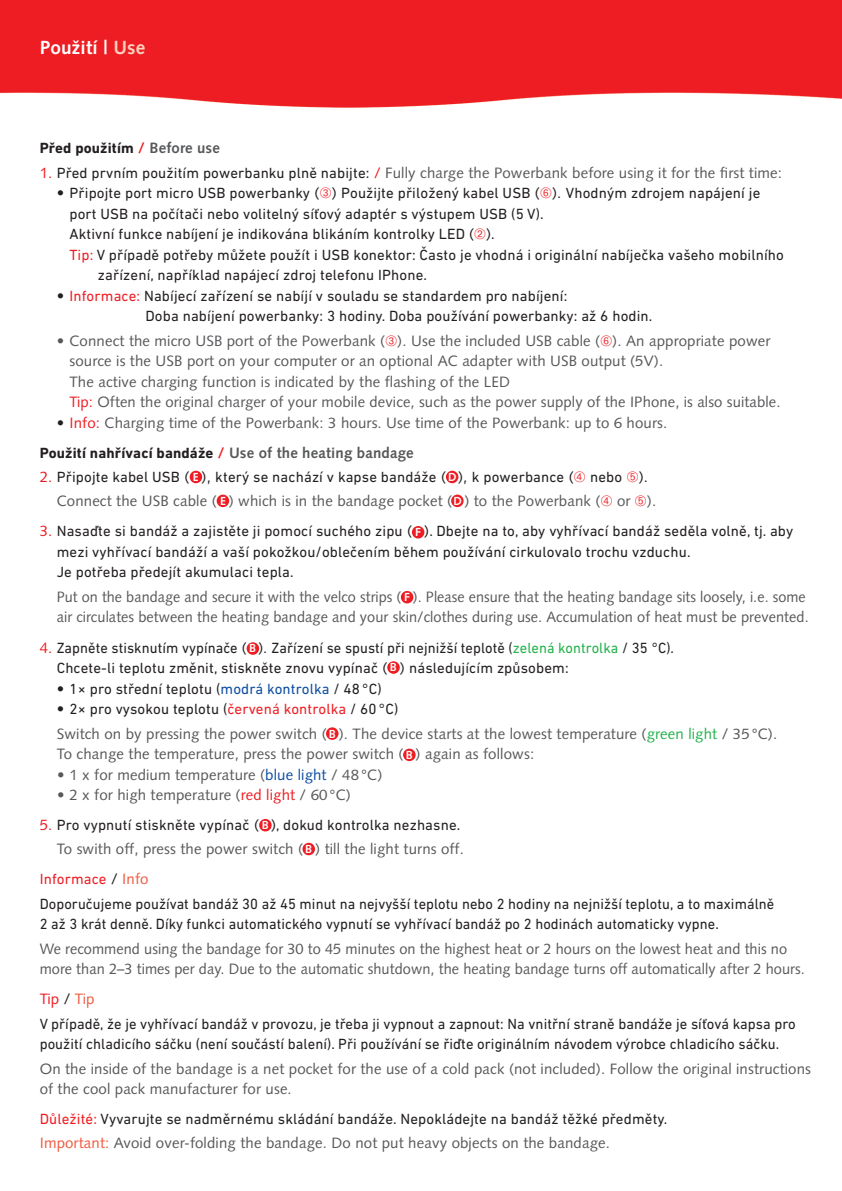
<style>
.page{position:relative;width:842px;height:1191px;background:#fff}
.page>*{position:absolute;margin:0;border:0;box-sizing:border-box;transform-origin:0 0}
.t1{font:700 19px "Syntax LT Std";letter-spacing:.01em;color:#fff}
.t2{font:15px/20.6px "DIN Next LT Pro";letter-spacing:.01em;color:#231f20}
.t3{font:15px/20.4px "Syntax LT Std";letter-spacing:.01em;color:#57585a}
.t4{font:15px/20.4px "Syntax LT Std";letter-spacing:.01em;color:#57585a;scale:.96 1}
.t5{font:700 15px "DIN Next LT Pro";letter-spacing:.01em;color:#231f20}
.t6{font:15px "Syntax LT Std";letter-spacing:-.015em;color:#ee1d23}
.t7{font:700 11.6px "Syntax LT Std";color:#fff}
.s1{color:#fcd2c0}
.s2{font-family:"Syntax LT Std";color:#ee1d23}
.s3{font-family:"Syntax LT Std";color:#57585a}
.s4{color:#ee1d23}
.s5{font-family:"DIN Next LT Pro";color:#231f20}
.s6{font-family:"Syntax LT Std"}
.s7{color:#231f20}
.s8{color:#23b24b}
.s9{color:#0d4da1}
.s10{font-family:"Syntax LT Std";color:#f0593e}
.s11{color:#f0593e}
</style>
<div class="page">
<img style="left:349px;top:0;width:493px;height:108px">
<img style="left:0;top:0;width:349px;height:108px">
<div style="left:190px;top:471px;width:12px;height:12px;background:#ee1d23;border-radius:50%"></div>
<div style="left:446px;top:471px;width:12px;height:12px;background:#ee1d23;border-radius:50%"></div>
<div style="left:412px;top:526px;width:12px;height:12px;background:#ee1d23;border-radius:50%"></div>
<div style="left:247px;top:642px;width:12px;height:13px;background:#ee1d23;border-radius:50%"></div>
<div style="left:387px;top:661px;width:13px;height:13px;background:#ee1d23;border-radius:50%"></div>
<div style="left:326px;top:727px;width:12px;height:13px;background:#ee1d23;border-radius:50%"></div>
<div style="left:217px;top:494px;width:12px;height:13px;background:#ee1d23;border-radius:50%"></div>
<div style="left:451px;top:494px;width:13px;height:13px;background:#ee1d23;border-radius:50%"></div>
<div style="left:401px;top:591px;width:12px;height:12px;background:#ee1d23;border-radius:50%"></div>
<div style="left:403px;top:748px;width:13px;height:13px;background:#ee1d23;border-radius:50%"></div>
<div style="left:259px;top:819px;width:13px;height:12px;background:#ee1d23;border-radius:50%"></div>
<svg style="left:302px;top:842px;width:13px;height:13px"></svg>
<p class="t1" style="left:40px;top:36px;width:107px">Použití | <span class="s1">Use</span></p>
<p class="t5" style="left:40px;top:139px;width:182px">Před použitím <span class="s2">/</span> <span class="s3">Before use</span></p>
<p class="t3" style="left:40px;top:162px;width:744px"><span class="s4">1.</span> <span class="s5">Před prvním použitím powerbanku plně nabijte:</span> <span class="s4">/</span> Fully charge the Powerbank before using it for the first time:</p>
<p class="t2" style="left:57px;top:182px;width:705px"><span class="s6">•</span> Připojte port micro USB powerbanky <span class="s6">(</span><span class="s4">➂</span><span class="s6">)</span> Použijte přiložený kabel USB <span class="s6">(</span><span class="s4">➅</span><span class="s6">).</span> Vhodným zdrojem napájení je</p>
<p class="t2" style="left:69px;top:203px;width:476px">port USB na počítači nebo volitelný síťový adaptér s výstupem USB (5 V).</p>
<p class="t2" style="left:69px;top:223px;width:427px">Aktivní funkce nabíjení je indikována blikáním kontrolky LED <span class="s6">(</span><span class="s4">➁</span><span class="s6">)</span>.</p>
<p class="t2" style="left:69px;top:244px;width:716px"><span class="s4">Tip:</span> V případě potřeby můžete použít i USB konektor: Často je vhodná i originální nabíječka vašeho mobilního</p>
<p class="t2" style="left:98px;top:264px;width:331px">zařízení, například napájecí zdroj telefonu IPhone.</p>
<p class="t2" style="left:145px;top:285px;width:508px;text-indent:-89px"><span class="s6">•</span> <span class="s4">Informace:</span> Nabíjecí zařízení se nabíjí v souladu se standardem pro nabíjení:<br>Doba nabíjení powerbanky: 3 hodiny. Doba používání powerbanky: až 6 hodin.</p>
<p class="t3" style="left:69px;top:330px;width:713px;text-indent:-13px">• Connect the micro USB port of the Powerbank (<span class="s4">➂</span>). Use the included USB cable (<span class="s4">➅</span>). An appropriate power source is the USB port on your computer or an optional AC adapter with USB output (5V).<br>The active charging function is indicated by the flashing of the LED<br><span class="s4">Tip:</span> Often the original charger of your mobile device, such as the power supply of the IPhone, is also suitable.</p>
<p class="t3" style="left:57px;top:412px;width:612px"><span class="s7">•</span> <span class="s4">Info:</span> Charging time of the Powerbank: 3 hours. Use time of the Powerbank: up to 6 hours.</p>
<p class="t5" style="left:40px;top:444px;width:375px">Použití nahřívací bandáže <span class="s2">/</span> <span class="s3">Use of the heating bandage</span></p>
<p class="t2" style="left:40px;top:466px;width:610px"><span class="s2">2.</span> Připojte kabel USB <span class="s6">( ),</span> který se nachází v kapse bandáže <span class="s6">( ),</span> k powerbance <span class="s6">(</span><span class="s4">➃</span> nebo <span class="s4">➄</span><span class="s6">).</span></p>
<p class="t3" style="left:57px;top:490px;width:601px">Connect the USB cable ( ) which is in the bandage pocket ( ) to the Powerbank (<span class="s4">➃</span> or <span class="s4">➄</span>).</p>
<p class="t2" style="left:57px;top:520px;width:738px;text-indent:-17px"><span class="s2">3.</span> Nasaďte si bandáž a zajistěte ji pomocí suchého zipu <span class="s6">( )</span>. Dbejte na to, aby vyhřívací bandáž seděla volně, tj. aby mezi vyhřívací bandáží a vaší pokožkou/oblečením během používání cirkulovalo trochu vzduchu.<br>Je potřeba předejít akumulaci tepla.</p>
<p class="t4" style="left:57px;top:586px;width:785px">Put on the bandage and secure it with the velco strips ( ). Please ensure that the heating bandage sits loosely, i.e. some air circulates between the heating bandage and your skin/clothes during use. Accumulation of heat must be prevented.</p>
<p class="t2" style="left:57px;top:637px;width:619px;text-indent:-17px"><span class="s2">4.</span> Zapněte stisknutím vypínače <span class="s6">( ).</span> Zařízení se spustí při nejnižší teplotě (<span class="s8">zelená kontrolka</span> / 35 °C).<br>Chcete-li teplotu změnit, stiskněte znovu vypínač <span class="s6">( )</span> následujícím způsobem:</p>
<p class="t2" style="left:57px;top:678px;width:326px"><span class="s6">•</span> 1× pro střední teplotu (<span class="s9">modrá kontrolka</span> / 48 °C)</p>
<p class="t2" style="left:57px;top:698px;width:343px"><span class="s6">•</span> 2× pro vysokou teplotu (<span class="s4">červená kontrolka</span> / 60 °C)</p>
<p class="t3" style="left:57px;top:723px;width:722px">Switch on by pressing the power switch ( ). The device starts at the lowest temperature (<span class="s8">green light</span> / 35°C).<br>To change the temperature, press the power switch ( ) again as follows:</p>
<p class="t3" style="left:57px;top:764px;width:327px">• 1 x for medium temperature (<span class="s9">blue light</span> / 48°C)</p>
<p class="t3" style="left:57px;top:785px;width:295px">• 2 x for high temperature (<span class="s4">red light</span> / 60°C)</p>
<p class="t2" style="left:40px;top:814px;width:422px"><span class="s2">5.</span> Pro vypnutí stiskněte vypínač <span class="s6">( )</span>, dokud kontrolka nezhasne.</p>
<p class="t3" style="left:57px;top:839px;width:409px">To swith off, press the power switch ( ) till the light turns off.</p>
<p class="t2" style="left:40px;top:867px;width:736px;line-height:24.4px"><span class="s4">Informace</span> <span class="s6">/</span> <span class="s10">Info<br></span>Doporučujeme používat bandáž 30 až 45 minut na nejvyšší teplotu nebo 2 hodiny na nejnižší teplotu, a to maximálně</p>
<p class="t2" style="left:40px;top:913px;width:681px">2 až 3 krát denně. Díky funkci automatického vypnutí se vyhřívací bandáž po 2 hodinách automaticky vypne.</p>
<p class="t3" style="left:40px;top:938px;width:767px">We recommend using the bandage for 30 to 45 minutes on the highest heat or 2 hours on the lowest heat and this no more than 2–3 times per day. Due to the automatic shutdown, the heating bandage turns off automatically after 2 hours.</p>
<p class="t6" style="left:40px;top:990px;width:56px">Tip <span class="s7">/</span> <span class="s11">Tip</span></p>
<p class="t2" style="left:40px;top:1013px;width:758px">V případě, že je vyhřívací bandáž v provozu, je třeba ji vypnout a zapnout: Na vnitřní straně bandáže je síťová kapsa pro použití chladicího sáčku (není součástí balení). Při používání se řiďte originálním návodem výrobce chladicího sáčku.</p>
<p class="t3" style="left:40px;top:1058px;width:773px">On the inside of the bandage is a net pocket for the use of a cold pack (not included). Follow the original instructions of the cool pack manufacturer for use.</p>
<p class="t2" style="left:40px;top:1108px;width:629px"><span class="s4">Důležité:</span> Vyvarujte se nadměrnému skládání bandáže. Nepokládejte na bandáž těžké předměty.</p>
<p class="t3" style="left:40px;top:1133px;width:572px"><span class="s11">Important:</span> Avoid over-folding the bandage. Do not put heavy objects on the bandage.</p>
<p class="t7" style="left:193px;top:470px;width:7px">E</p>
<p class="t7" style="left:448px;top:470px;width:10px">D</p>
<p class="t7" style="left:220px;top:494px;width:7px">E</p>
<p class="t7" style="left:453px;top:494px;width:10px">D</p>
<p class="t7" style="left:415px;top:525px;width:7px">F</p>
<p class="t7" style="left:404px;top:590px;width:7px">F</p>
<p class="t7" style="left:249px;top:642px;width:9px">B</p>
<p class="t7" style="left:390px;top:661px;width:9px">B</p>
<p class="t7" style="left:329px;top:727px;width:9px">B</p>
<p class="t7" style="left:406px;top:748px;width:9px">B</p>
<p class="t7" style="left:262px;top:818px;width:9px">B</p>
<p class="t7" style="left:305px;top:842px;width:9px">B</p>
</div>
